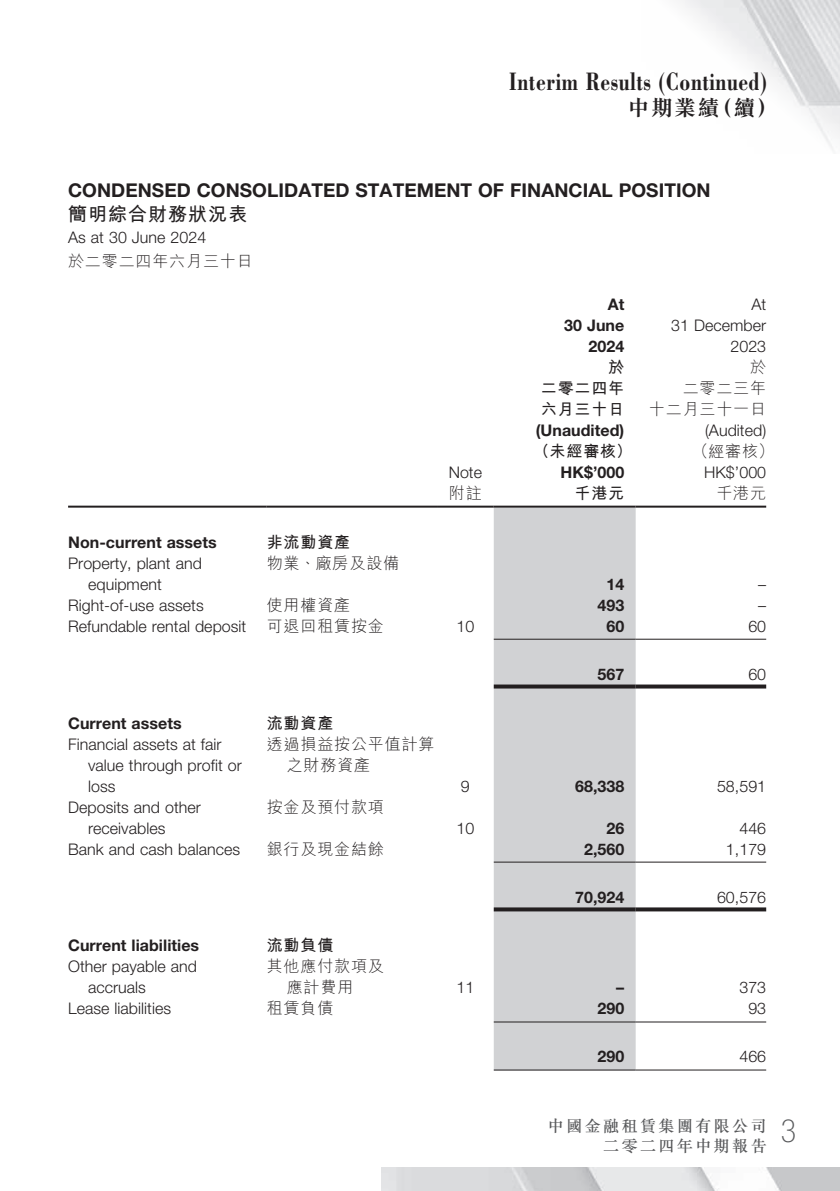
<style>
.page{position:relative;width:840px;height:1191px;background:#fff}
.page>*{position:absolute;margin:0;border:0;box-sizing:border-box;transform-origin:0 0}
.t1{font:100 condensed 32px "Helvetica Neue LT Std";color:#57585a}
.t2{font:700 26px "Bodoni Std";letter-spacing:.03em;color:#231f20;scale:.75 1}
.t3{font:700 22px "M Sung HK";color:#231f20}
.t4{font:700 19px "Helvetica Neue LT Std";letter-spacing:.005em;color:#231f20}
.t5{font:700 19px "M Hei HK";letter-spacing:.055em;color:#231f20}
.t6{font:300 16px/21px "Helvetica Neue LT Std";letter-spacing:.005em;color:#231f20}
.t7{font:700 16px/21px "Helvetica Neue LT Std";letter-spacing:.005em;color:#231f20;text-align:right}
.t8{font:300 16px/21px "M Hei HK";letter-spacing:.055em;color:#231f20}
.t9{font:700 16px/21px "M Hei HK";letter-spacing:.055em;color:#231f20;text-align:justify}
.t10{font:500 16px/20px "M Sung HK";letter-spacing:.15em;color:#57585a;text-align:right}
</style>
<div class="page">
<img style="left:681px;top:0;width:158px;height:150px">
<img style="left:381px;top:1167px;width:458px;height:24px">
<div style="left:493px;top:507px;width:142px;height:562px;background:#d1d2d4"></div>
<hr style="left:68px;top:505px;width:198px;height:2px;background:#231f20">
<hr style="left:266px;top:505px;width:171px;height:2px;background:#231f20">
<hr style="left:437px;top:505px;width:56px;height:2px;background:#231f20">
<hr style="left:493px;top:505px;width:142px;height:2px;background:#231f20">
<hr style="left:635px;top:505px;width:130px;height:2px;background:#231f20">
<hr style="left:493px;top:638px;width:142px;height:1px;background:#231f20">
<hr style="left:635px;top:638px;width:130px;height:1px;background:#231f20">
<svg style="left:493px;top:684px;width:142px;height:4px"></svg>
<svg style="left:635px;top:684px;width:130px;height:4px"></svg>
<hr style="left:493px;top:861px;width:142px;height:1px;background:#231f20">
<hr style="left:635px;top:861px;width:130px;height:1px;background:#231f20">
<svg style="left:493px;top:907px;width:142px;height:4px"></svg>
<svg style="left:635px;top:907px;width:130px;height:4px"></svg>
<hr style="left:493px;top:1021px;width:142px;height:1px;background:#231f20">
<hr style="left:635px;top:1021px;width:130px;height:1px;background:#231f20">
<hr style="left:493px;top:1069px;width:142px;height:1px;background:#231f20">
<hr style="left:635px;top:1069px;width:130px;height:1px;background:#231f20">
<h2 class="t2" style="left:509px;top:65px;width:344px">Interim Results (Continued)</h2>
<h3 class="t3" style="left:627px;top:92px;width:152px">中期業績（續）</h3>
<p class="t4" style="left:68px;top:179px;width:643px">CONDENSED CONSOLIDATED STATEMENT OF FINANCIAL POSITION</p>
<p class="t5" style="left:68px;top:200px;width:181px">簡明綜合財務狀況表</p>
<p class="t6" style="left:68px;top:227px;width:140px">As at 30 June 2024</p>
<p class="t8" style="left:68px;top:250px;width:186px">於二零二四年六月三十日</p>
<p class="t7" style="left:564px;top:294px;width:62px">At<br>30 June<br>2024</p>
<p class="t6" style="left:670px;top:294px;width:96px;text-align:right">At<br>31 December<br>2023</p>
<p class="t9" style="left:540px;top:356px;width:85px;text-indent:67px">於二零二四年六月三十日</p>
<p class="t8" style="left:648px;top:356px;width:119px;text-align:right">於<br>二零二三年<br>十二月三十一日</p>
<p class="t7" style="left:535px;top:420px;width:90px">(Unaudited)</p>
<p class="t6" style="left:704px;top:420px;width:63px">(Audited)</p>
<p class="t9" style="left:533px;top:440px;width:100px">（未經審核）</p>
<p class="t8" style="left:692px;top:440px;width:83px">（經審核）</p>
<p class="t6" style="left:448px;top:462px;width:35px">Note</p>
<p class="t7" style="left:560px;top:462px;width:65px">HK$’000</p>
<p class="t6" style="left:703px;top:462px;width:63px">HK$’000</p>
<p class="t8" style="left:448px;top:482px;width:34px">附註</p>
<p class="t9" style="left:574px;top:482px;width:51px">千港元</p>
<p class="t8" style="left:716px;top:482px;width:51px">千港元</p>
<p class="t7" style="left:68px;top:531px;width:150px">Non-current assets</p>
<p class="t9" style="left:266px;top:530px;width:85px">非流動資產</p>
<p class="t6" style="left:88px;top:552px;width:115px;text-indent:-20px">Property, plant and equipment</p>
<p class="t8" style="left:266px;top:551px;width:134px">物業、廠房及設備</p>
<p class="t7" style="left:606px;top:573px;width:19px">14</p>
<p class="t6" style="left:757px;top:573px;width:9px">–</p>
<p class="t6" style="left:68px;top:594px;width:137px">Right-of-use assets</p>
<p class="t8" style="left:266px;top:593px;width:85px">使用權資產</p>
<p class="t7" style="left:597px;top:594px;width:28px">493</p>
<p class="t6" style="left:757px;top:594px;width:9px">–</p>
<p class="t6" style="left:68px;top:615px;width:180px">Refundable rental deposit</p>
<p class="t8" style="left:266px;top:614px;width:119px">可退回租賃按金</p>
<p class="t6" style="left:456px;top:615px;width:19px">10</p>
<p class="t7" style="left:606px;top:615px;width:19px">60</p>
<p class="t6" style="left:748px;top:615px;width:19px">60</p>
<p class="t7" style="left:597px;top:663px;width:28px">567</p>
<p class="t6" style="left:748px;top:663px;width:19px">60</p>
<p class="t7" style="left:68px;top:712px;width:115px">Current assets</p>
<p class="t9" style="left:266px;top:711px;width:68px">流動資產</p>
<p class="t6" style="left:88px;top:733px;width:155px;text-indent:-20px">Financial assets at fair value through profit or loss</p>
<p class="t8" style="left:286px;top:732px;width:149px;text-indent:-20px">透過損益按公平值計算之財務資產</p>
<p class="t6" style="left:460px;top:775px;width:10px">9</p>
<p class="t7" style="left:574px;top:775px;width:51px">68,338</p>
<p class="t6" style="left:716px;top:775px;width:51px">58,591</p>
<p class="t6" style="left:88px;top:796px;width:114px;text-indent:-20px">Deposits and other receivables</p>
<p class="t8" style="left:266px;top:795px;width:119px">按金及預付款項</p>
<p class="t6" style="left:456px;top:817px;width:19px">10</p>
<p class="t7" style="left:606px;top:817px;width:19px">26</p>
<p class="t6" style="left:739px;top:817px;width:28px">446</p>
<p class="t6" style="left:68px;top:838px;width:173px">Bank and cash balances</p>
<p class="t8" style="left:266px;top:837px;width:119px">銀行及現金結餘</p>
<p class="t7" style="left:583px;top:838px;width:42px">2,560</p>
<p class="t6" style="left:725px;top:838px;width:42px">1,179</p>
<p class="t7" style="left:574px;top:886px;width:51px">70,924</p>
<p class="t6" style="left:716px;top:886px;width:51px">60,576</p>
<p class="t7" style="left:68px;top:935px;width:132px">Current liabilities</p>
<p class="t9" style="left:266px;top:933px;width:68px">流動負債</p>
<p class="t6" style="left:88px;top:956px;width:110px;text-indent:-20px">Other payable and accruals</p>
<p class="t8" style="left:286px;top:955px;width:99px;text-indent:-20px">其他應付款項及應計費用</p>
<p class="t6" style="left:456px;top:977px;width:19px">11</p>
<p class="t7" style="left:616px;top:976px;width:9px">–</p>
<p class="t6" style="left:739px;top:977px;width:28px">373</p>
<p class="t6" style="left:68px;top:998px;width:104px">Lease liabilities</p>
<p class="t8" style="left:266px;top:997px;width:68px">租賃負債</p>
<p class="t7" style="left:597px;top:997px;width:28px">290</p>
<p class="t6" style="left:748px;top:998px;width:19px">93</p>
<p class="t7" style="left:597px;top:1046px;width:28px">290</p>
<p class="t6" style="left:739px;top:1046px;width:28px">466</p>
<p class="t10" style="left:547px;top:1115px;width:220px">中國金融租賃集團有限公司二零二四年中期報告</p>
<h1 class="t1" style="left:780px;top:1112px;width:17px">3</h1>
</div>
